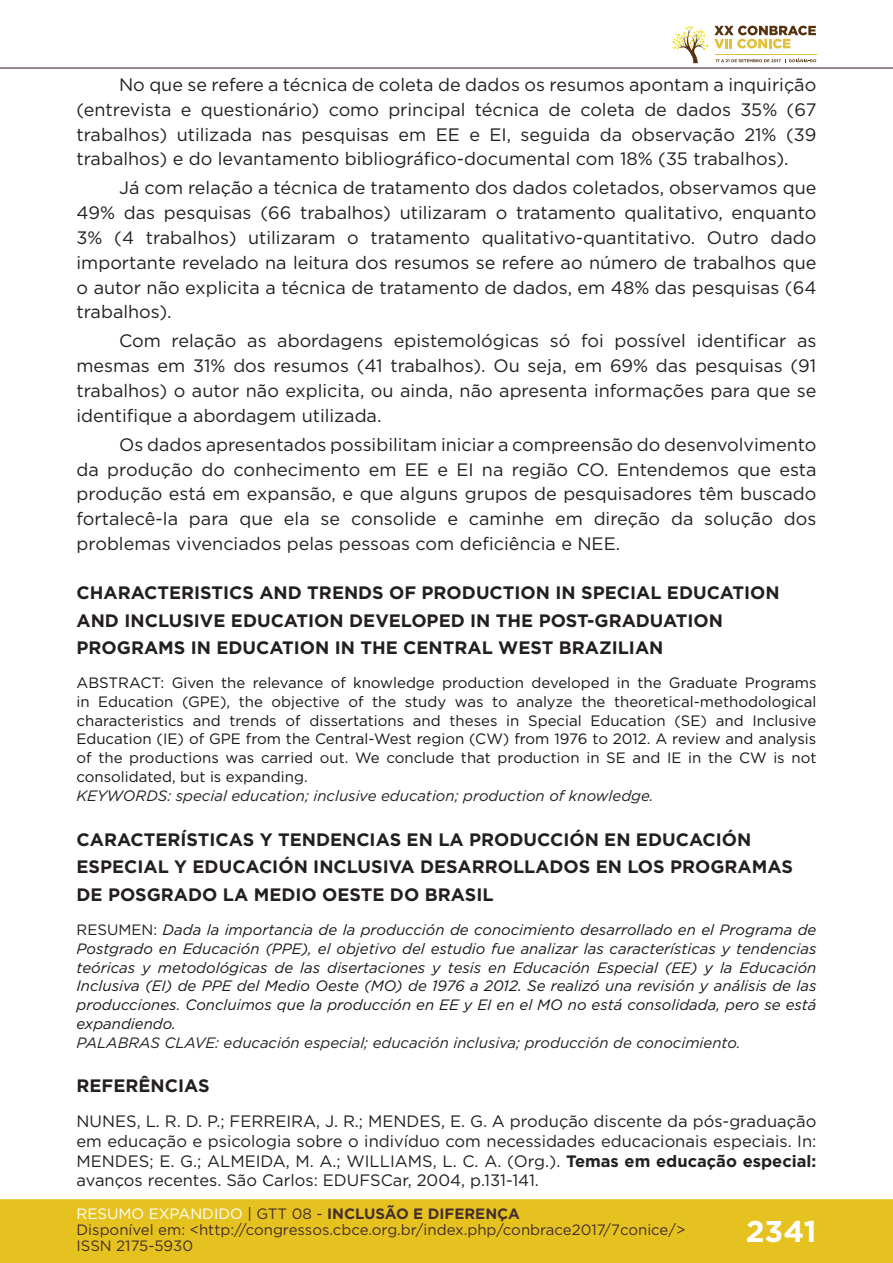
<style>
.page{position:relative;width:893px;height:1263px;background:#fff}
.page>*{position:absolute;margin:0;border:0;box-sizing:border-box;transform-origin:0 0}
.t1{font:700 30px "Gotham";color:#fff}
.t2{font:18px/24.8px "Gotham";color:#231f20;text-align:justify}
.t3{font:700 18px/27.8px "Gotham";color:#231f20}
.t4{font:16.5px/19.8px "Gotham";color:#231f20;text-align:justify}
.t5{font:15px/18.8px "Gotham";color:#14171a;text-align:justify}
.t6{font:italic 15px/18.8px "Gotham";color:#14171a;text-align:justify}
.t7{font:italic 15px "Gotham";color:#231f20}
.t8{font:15px/16px "Gotham";color:#462f2a}
.s1{font-style:normal;color:#231f20}
.s2{font-weight:700}
.s3{color:#fff}
.s4{color:#442f2a}
.s5{font-weight:700;color:#442f2a}
</style>
<div class="page">
<div style="left:0;top:1199px;width:893px;height:64px;background:#e6c221;border:2px solid #e6c221"></div>
<hr style="left:0;top:67px;width:893px;height:2px;background:#442f2a">
<svg style="left:672px;top:26px;width:144px;height:37px"></svg>
<p class="t2" style="left:77px;top:72px;width:741px;text-indent:43px">No que se refere a técnica de coleta de dados os resumos apontam a inquirição (entrevista e questionário) como principal técnica de coleta de dados 35% (67 trabalhos) utilizada nas pesquisas em EE e EI, seguida da observação 21% (39 trabalhos) e do levantamento bibliográfico-documental com 18% (35 trabalhos).</p>
<p class="t2" style="left:77px;top:175px;width:741px;text-indent:43px">Já com relação a técnica de tratamento dos dados coletados, observamos que 49% das pesquisas (66 trabalhos) utilizaram o tratamento qualitativo, enquanto 3% (4 trabalhos) utilizaram o tratamento qualitativo-quantitativo. Outro dado importante revelado na leitura dos resumos se refere ao número de trabalhos que o autor não explicita a técnica de tratamento de dados, em 48% das pesquisas (64 trabalhos).</p>
<p class="t2" style="left:77px;top:328px;width:741px;text-indent:43px">Com relação as abordagens epistemológicas só foi possível identificar as mesmas em 31% dos resumos (41 trabalhos). Ou seja, em 69% das pesquisas (91 trabalhos) o autor não explicita, ou ainda, não apresenta informações para que se identifique a abordagem utilizada.</p>
<p class="t2" style="left:77px;top:432px;width:741px;text-indent:43px">Os dados apresentados possibilitam iniciar a compreensão do desenvolvimento da produção do conhecimento em EE e EI na região CO. Entendemos que esta produção está em expansão, e que alguns grupos de pesquisadores têm buscado fortalecê-la para que ela se consolide e caminhe em direção da solução dos problemas vivenciados pelas pessoas com deficiência e NEE.</p>
<p class="t3" style="left:77px;top:579px;width:705px">CHARACTERISTICS AND TRENDS OF PRODUCTION IN SPECIAL EDUCATION<br>AND INCLUSIVE EDUCATION DEVELOPED IN THE POST-GRADUATION<br>PROGRAMS IN EDUCATION IN THE CENTRAL WEST BRAZILIAN</p>
<p class="t5" style="left:77px;top:673px;width:741px">ABSTRACT: Given the relevance of knowledge production developed in the Graduate Programs in Education (GPE), the objective of the study was to analyze the theoretical-methodological characteristics and trends of dissertations and theses in Special Education (SE) and Inclusive Education (IE) of GPE from the Central-West region (CW) from 1976 to 2012. A review and analysis of the productions was carried out. We conclude that production in SE and IE in the CW is not consolidated, but is expanding.</p>
<p class="t7" style="left:77px;top:786px;width:579px">KEYWORDS: special education; inclusive education; production of knowledge.</p>
<p class="t3" style="left:77px;top:825px;width:718px">CARACTERÍSTICAS Y TENDENCIAS EN LA PRODUCCIÓN EN EDUCACIÓN<br>ESPECIAL Y EDUCACIÓN INCLUSIVA DESARROLLADOS EN LOS PROGRAMAS<br>DE POSGRADO LA MEDIO OESTE DO BRASIL</p>
<p class="t6" style="left:77px;top:920px;width:741px"><span class="s1">RESUMEN:</span> Dada la importancia de la producción de conocimiento desarrollado en el Programa de Postgrado en Educación (PPE), el objetivo del estudio fue analizar las características y tendencias teóricas y metodológicas de las disertaciones y tesis en Educación Especial (EE) y la Educación Inclusiva (EI) de PPE del Medio Oeste (MO) de 1976 a 2012. Se realizó una revisión y análisis de las producciones. Concluimos que la producción en EE y EI en el MO no está consolidada, pero se está expandiendo.</p>
<p class="t7" style="left:77px;top:1033px;width:665px">PALABRAS CLAVE: educación especial; educación inclusiva; producción de conocimiento.</p>
<p class="t3" style="left:77px;top:1072px;width:135px">REFERÊNCIAS</p>
<p class="t4" style="left:77px;top:1111px;width:741px">NUNES, L. R. D. P.; FERREIRA, J. R.; MENDES, E. G. A produção discente da pós-graduação em educação e psicologia sobre o indivíduo com necessidades educacionais especiais. In:<br>MENDES; E. G.; ALMEIDA, M. A.; WILLIAMS, L. C. A. (Org.). <span class="s2">Temas em educação especial: </span>avanços recentes. São Carlos: EDUFSCar, 2004, p.131-141.</p>
<p class="t8" style="left:77px;top:1205px;width:610px"><span class="s3">RESUMO EXPANDIDO</span> <span class="s4">| GTT 08 -</span> <span class="s5">INCLUSÃO E DIFERENÇA<br></span>Disponível em: &lt;http://congressos.cbce.org.br/index.php/conbrace2017/7conice/&gt;<br>ISSN 2175-5930</p>
<h1 class="t1" style="left:746px;top:1212px;width:72px">2341</h1>
</div>
